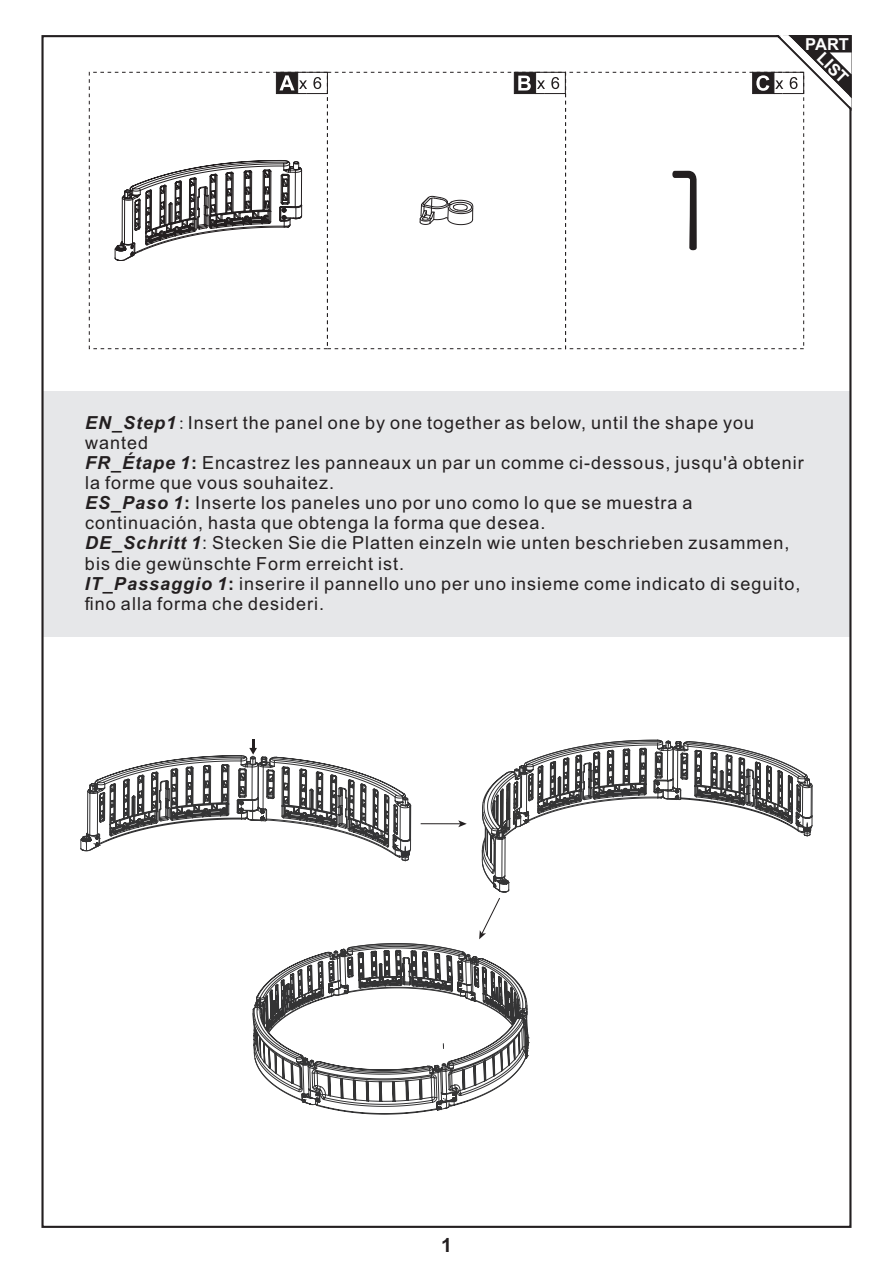
<style>
.page{position:relative;width:893px;height:1263px;background:#fff}
.page>*{position:absolute;margin:0;border:0;box-sizing:border-box;transform-origin:0 0}
.t1{font:700 19.5px "Arial";color:#231f20}
.t2{font:18px/20.1px "Arial";letter-spacing:.055em;color:#231f20}
.t3{font:700 16.5px "Arial";color:#fff}
.s1{font-weight:700;font-style:italic}
.s2{font-family:"Sim Sun"}
.s3{font-weight:700}
</style>
<div class="page">
<div style="left:43px;top:391px;width:807px;height:246px;background:#e6e7e9"></div>
<div style="left:565px;top:72px;width:239px;height:277px;border:1px dashed #231f20"></div>
<div style="left:89px;top:72px;width:239px;height:277px;border:1px dashed #231f20"></div>
<div style="left:544px;top:72px;width:22px;height:22px;border:1px solid #231f20"></div>
<svg style="left:551px;top:77px;width:8px;height:12px"></svg>
<div style="left:306px;top:72px;width:22px;height:22px;border:1px solid #231f20"></div>
<svg style="left:313px;top:77px;width:8px;height:12px"></svg>
<svg style="left:276px;top:71px;width:31px;height:23px"></svg>
<svg style="left:513px;top:71px;width:32px;height:23px"></svg>
<svg style="left:752px;top:35px;width:100px;height:79px"></svg>
<svg style="left:420px;top:196px;width:53px;height:29px"></svg>
<svg style="left:672px;top:171px;width:25px;height:79px"></svg>
<svg style="left:115px;top:160px;width:187px;height:101px"></svg>
<svg style="left:81px;top:739px;width:731px;height:375px"></svg>
<p class="t3" style="left:805px;top:38px;width:45px">PART</p>
<p class="t3" style="left:824px;top:51px;width:37px;rotate:45deg">LIST</p>
<p class="t2" style="left:85px;top:414px;width:720px"><span class="s1">EN_Step1</span><span class="s2">:</span>Insert the panel one by one together as below, until the shape you wanted<br><span class="s1">FR_Étape 1</span><span class="s3">:</span> Encastrez les panneaux un par un comme ci-dessous, jusqu'à obtenir la forme que vous souhaitez.<br><span class="s1">ES_Paso 1</span><span class="s3">:</span> Inserte los paneles uno por uno como lo que se muestra a continuación, hasta que obtenga la forma que desea.<br><span class="s1">DE_Schritt 1</span>: Stecken Sie die Platten einzeln wie unten beschrieben zusammen, bis die gewünschte Form erreicht ist.<br><span class="s1">IT_Passaggio 1</span><span class="s3">:</span> inserire il pannello uno per uno insieme come indicato di seguito, fino alla forma che desideri.</p>
<p class="t1" style="left:441px;top:1238px;width:12px">1</p>
</div>
